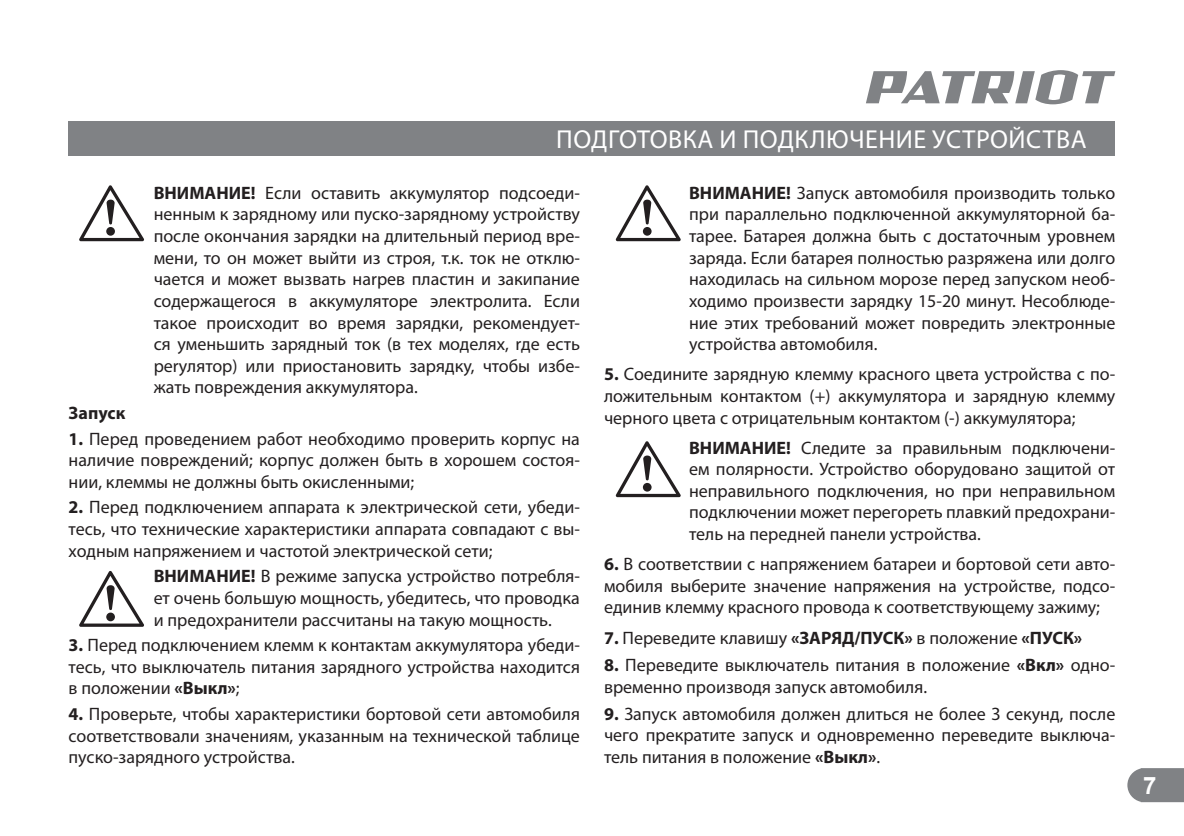
<style>
.page{position:relative;width:1184px;height:836px;background:#fff}
.page>*{position:absolute;margin:0;border:0;box-sizing:border-box;transform-origin:0 0}
.t1{font:26px "Myriad Pro";letter-spacing:.02em;color:#fff}
.t2{font:700 24px "Arial";color:#fff}
.t3{font:18px/21.6px "Myriad Pro";color:#231f20;text-align:justify}
.t4{font:700 18px "Myriad Pro";color:#231f20}
.s1{font-weight:700}
</style>
<div class="page">
<svg style="left:1127px;top:768px;width:57px;height:33px;background:#888a8d"></svg>
<svg style="left:866px;top:70px;width:249px;height:34px"></svg>
<div style="left:69px;top:121px;width:1046px;height:34px;background:#808285"></div>
<svg style="left:79px;top:185px;width:65px;height:56px"></svg>
<svg style="left:79px;top:571px;width:65px;height:55px"></svg>
<svg style="left:615px;top:185px;width:66px;height:56px"></svg>
<svg style="left:615px;top:441px;width:66px;height:56px"></svg>
<h1 class="t1" style="left:556px;top:126px;width:532px">ПОДГОТОВКА И ПОДКЛЮЧЕНИЕ УСТРОЙСТВА</h1>
<p class="t3" style="left:154px;top:183px;width:428px"><span class="s1">ВНИМАНИЕ!</span> Если оставить аккумулятор подсоеди&shy;ненным к зарядному или пуско-зарядному устройству после окончания зарядки на длительный период вре&shy;мени, то он может выйти из строя, т.к. ток не отклю&shy;чается и может вызвать наrрев пластин и закипание содержащеrося в аккумуляторе электролита. Если такое происходит во время зарядки, рекомендует&shy;ся уменьшить зарядный ток (в тех моделях, rде есть реrулятор) или приостановить зарядку, чтобы избе&shy;жать повреждения аккумулятора.</p>
<p class="t3" style="left:689px;top:182px;width:428px"><span class="s1">ВНИМАНИЕ!</span> Запуск автомобиля производить только при параллельно подключенной аккумуляторной ба&shy;тарее. Батарея должна быть с достаточным уровнем заряда. Если батарея полностью разряжена или долго находилась на сильном морозе перед запуском необ&shy;ходимо произвести зарядку 15-20 минут. Несоблюде&shy;ние этих требований может повредить электронные устройства автомобиля.</p>
<p class="t3" style="left:604px;top:364px;width:513px"><span class="s1">5.</span> Соедините зарядную клемму красного цвета устройства с по&shy;ложительным контактом (+) аккумулятора и зарядную клемму черного цвета с отрицательным контактом (-) аккумулятора;</p>
<p class="t3" style="left:689px;top:437px;width:428px"><span class="s1">ВНИМАНИЕ!</span> Следите за правильным подключени&shy;ем полярности. Устройство оборудовано защитой от неправильного подключения, но при неправильном подключении может перегореть плавкий предохрани&shy;тель на передней панели устройства.</p>
<p class="t3" style="left:604px;top:554px;width:513px"><span class="s1">6.</span> В соответствии с напряжением батареи и бортовой сети авто&shy;мобиля выберите значение напряжения на устройстве, подсо&shy;единив клемму красного провода к соответствующему зажиму;</p>
<p class="t3" style="left:604px;top:627px;width:480px"><span class="s1">7.</span> Переведите клавишу <span class="s1">«ЗАРЯД/ПУСК»</span> в положение <span class="s1">«ПУСК»</span></p>
<p class="t3" style="left:604px;top:654px;width:513px"><span class="s1">8.</span> Переведите выключатель питания в положение <span class="s1">«Вкл»</span> одно&shy;временно производя запуск автомобиля.</p>
<p class="t3" style="left:604px;top:703px;width:513px"><span class="s1">9.</span> Запуск автомобиля должен длиться не более З секунд, после чего прекратите запуск и одновременно переведите выключа&shy;тель питания в положение <span class="s1">«Выкл»</span>.</p>
<p class="t4" style="left:69px;top:404px;width:58px">Запуск</p>
<p class="t3" style="left:69px;top:428px;width:513px"><span class="s1">1.</span> Перед проведением работ необходимо проверить корпус на наличие повреждений; корпус должен быть в хорошем состоя&shy;нии, клеммы не должны быть окисленными;</p>
<p class="t3" style="left:69px;top:497px;width:513px"><span class="s1">2.</span> Перед подключением аппарата к электрической сети, убеди&shy;тесь, что технические характеристики аппарата совпадают с вы&shy;ходным напряжением и частотой электрической сети;</p>
<p class="t3" style="left:154px;top:566px;width:428px"><span class="s1">ВНИМАНИЕ!</span> В режиме запуска устройство потребля&shy;ет очень большую мощность, убедитесь, что проводка и предохранители рассчитаны на такую мощность.</p>
<p class="t3" style="left:69px;top:634px;width:513px"><span class="s1">3.</span> Перед подключением клемм к контактам аккумулятора убеди&shy;тесь, что выключатель питания зарядного устройства находится в положении <span class="s1">«Выкл»</span>;</p>
<p class="t3" style="left:69px;top:703px;width:513px"><span class="s1">4.</span> Проверьте, чтобы характеристики бортовой сети автомобиля соответствовали значениям, указанным на технической таблице пуско-зарядного устройства.</p>
<h2 class="t2" style="left:1143px;top:771px;width:15px">7</h2>
</div>
